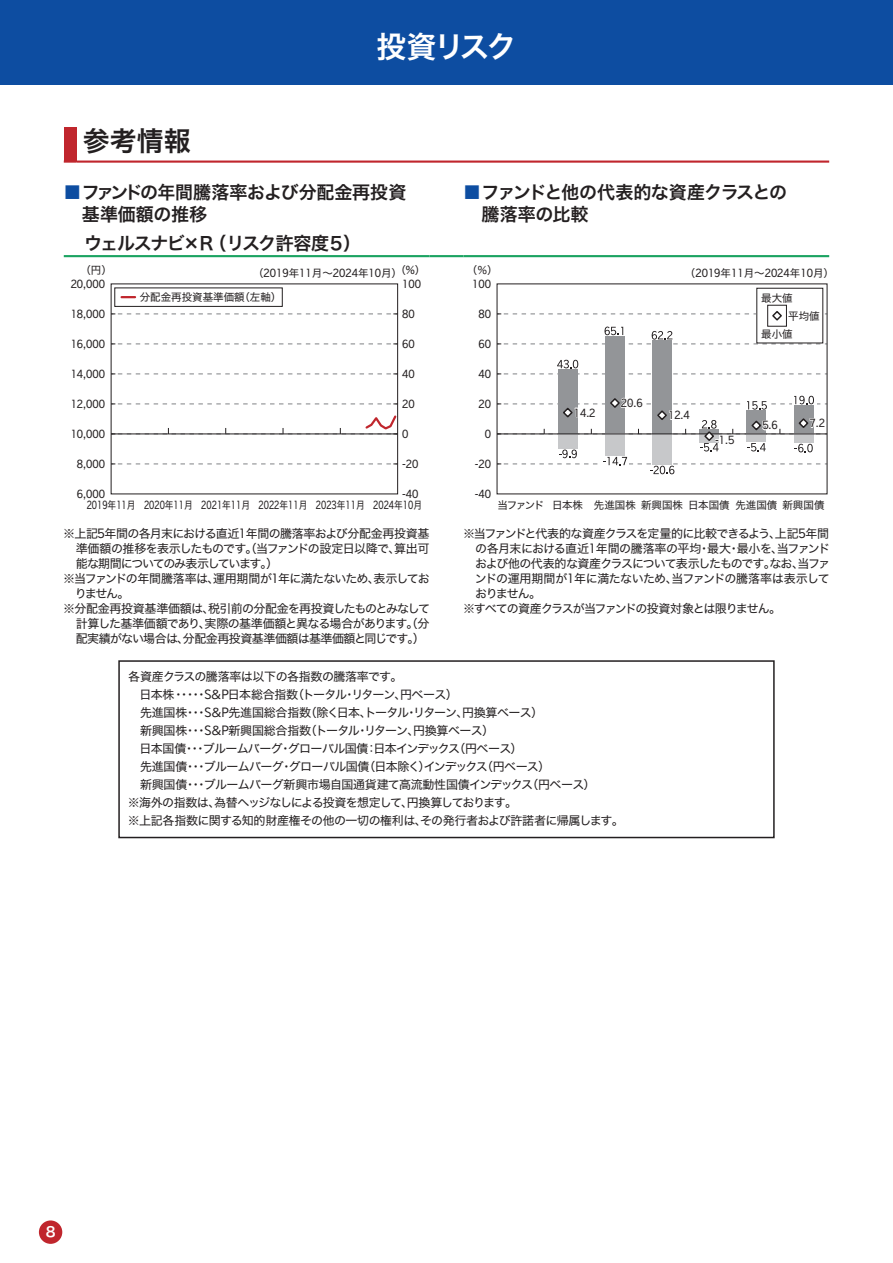
<style>
.page{position:relative;width:893px;height:1263px;background:#fff}
.page>*{position:absolute;margin:0;border:0;box-sizing:border-box;transform-origin:0 0}
.t1{font:30px "Hira Kaku Std N W6";letter-spacing:-.09em;color:#fff}
.t2{font:27px "Hira Kaku Std N W6";color:#231f20}
.t3{font:18px/22.5px "Hira Kaku Std N W6";letter-spacing:-.025em;color:#231f20}
.t4{font:18px "Hira Kaku Std N W6";letter-spacing:-.08em;color:#231f20}
.t5{font:13.8px "Hira Kaku Std N W6";color:#fff}
.t6{font:12px/18px "Hira Kaku Std N W4";letter-spacing:-.055em;color:#231f20}
.t7{font:12px "Hira Kaku Std N W4";letter-spacing:-.08em;color:#231f20}
.t8{font:12px "Hira Kaku Std N W4";letter-spacing:-.09em;color:#231f20}
.t9{font:12px "Hira Kaku Std N W4";letter-spacing:-.035em;color:#231f20}
.t10{font:12px "Hira Kaku Std N W4";letter-spacing:-.085em;color:#231f20}
.t11{font:12px "Hira Kaku Std N W4";letter-spacing:-.11em;color:#231f20}
.t12{font:10.5px "Rakuten Global R";color:#231f20}
.t13{font:10.5px "Hira Kaku Std N W4";color:#231f20}
.t14{font:10.5px "Rakuten Global R";color:#231f20;scale:.83 1}
.s1{color:#0d4da1}
.s2{font-family:"Hira Kaku Std N W4"}
.s3{font-family:"Rakuten Global R"}
</style>
<div class="page">
<div style="left:39px;top:1220px;width:23px;height:24px;background:#c0262d;border-radius:50%"></div>
<div style="left:0;top:0;width:893px;height:85px;background:#0d4da1"></div>
<div style="left:64px;top:128px;width:13px;height:34px;background:#c0262d"></div>
<svg style="left:64px;top:162px;width:13px;height:1px"></svg>
<hr style="left:77px;top:161px;width:752px;height:2px;background:#c0262d">
<hr style="left:64px;top:255px;width:365px;height:2px;background:#1aa361">
<hr style="left:429px;top:255px;width:34px;height:2px;background:#1aa361">
<hr style="left:463px;top:255px;width:366px;height:2px;background:#1aa361">
<svg style="left:113px;top:464px;width:283px;height:1px"></svg>
<svg style="left:113px;top:404px;width:283px;height:1px"></svg>
<svg style="left:113px;top:374px;width:283px;height:1px"></svg>
<svg style="left:113px;top:344px;width:283px;height:1px"></svg>
<svg style="left:113px;top:314px;width:283px;height:1px"></svg>
<svg style="left:113px;top:415px;width:283px;height:20px"></svg>
<div style="left:115px;top:288px;width:167px;height:19px;border:1px solid #231f20"></div>
<svg style="left:122px;top:296px;width:13px;height:2px"></svg>
<svg style="left:499px;top:374px;width:322px;height:1px"></svg>
<div style="left:558px;top:369px;width:19px;height:65px;background:#939598"></div>
<div style="left:605px;top:336px;width:19px;height:98px;background:#939598"></div>
<div style="left:652px;top:341px;width:20px;height:93px;background:#939598"></div>
<svg style="left:561px;top:359px;width:18px;height:10px"></svg>
<svg style="left:557px;top:360px;width:21px;height:8px"></svg>
<svg style="left:497px;top:396px;width:330px;height:78px"></svg>
<div style="left:767px;top:305px;width:20px;height:21px;border:1px solid #231f20"></div>
<svg style="left:497px;top:309px;width:330px;height:36px"></svg>
<div style="left:118px;top:660px;width:657px;height:178px;border:2px solid #231f20"></div>
<h1 class="t1" style="left:376px;top:24px;width:142px">投資リスク</h1>
<h2 class="t2" style="left:83px;top:120px;width:109px">参考情報</h2>
<h3 class="t3" style="left:63px;top:181px;width:344px"><span class="s1">■</span>ファンドの年間騰落率および分配金再投資　基準価額の推移</h3>
<h3 class="t3" style="left:463px;top:181px;width:325px"><span class="s1">■</span>ファンドと他の代表的な資産クラスとの　騰落率の比較</h3>
<h3 class="t4" style="left:84px;top:229px;width:278px">ウェルスナビ×Ｒ（リスク許容度５）</h3>
<p class="t12" style="left:253px;top:266px;width:151px"><span class="s2">（</span>2019<span class="s2">年</span>11<span class="s2">月～</span>2024<span class="s2">年</span>10<span class="s2">月）</span></p>
<p class="t13" style="left:467px;top:262px;width:32px">（％）</p>
<p class="t13" style="left:81px;top:262px;width:33px">（円）</p>
<p class="t13" style="left:395px;top:262px;width:31px">（<span class="s3">%</span>）</p>
<p class="t12" style="left:685px;top:266px;width:151px"><span class="s2">（</span>2019<span class="s2">年</span>11<span class="s2">月～</span>2024<span class="s2">年</span>10<span class="s2">月）</span></p>
<p class="t12" style="left:71px;top:277px;width:36px">20,000</p>
<p class="t12" style="left:472px;top:277px;width:20px">100</p>
<p class="t12" style="left:402px;top:277px;width:20px">100</p>
<p class="t12" style="left:71px;top:307px;width:36px">18,000</p>
<p class="t12" style="left:71px;top:337px;width:36px">16,000</p>
<p class="t13" style="left:140px;top:289px;width:143px">分配金再投資基準価額（左軸）</p>
<p class="t12" style="left:402px;top:307px;width:14px">80</p>
<p class="t12" style="left:402px;top:337px;width:14px">60</p>
<p class="t12" style="left:478px;top:307px;width:14px">80</p>
<p class="t12" style="left:478px;top:337px;width:14px">60</p>
<p class="t13" style="left:761px;top:291px;width:33px">最大値</p>
<p class="t13" style="left:761px;top:326px;width:33px">最小値</p>
<p class="t13" style="left:788px;top:308px;width:33px">平均値</p>
<p class="t12" style="left:71px;top:367px;width:36px">14,000</p>
<p class="t12" style="left:402px;top:367px;width:14px">40</p>
<p class="t12" style="left:478px;top:367px;width:14px">40</p>
<p class="t12" style="left:71px;top:397px;width:36px">12,000</p>
<p class="t12" style="left:71px;top:427px;width:36px">10,000</p>
<p class="t12" style="left:402px;top:397px;width:14px">20</p>
<p class="t12" style="left:402px;top:427px;width:8px">0</p>
<p class="t12" style="left:478px;top:397px;width:14px">20</p>
<p class="t12" style="left:485px;top:427px;width:8px">0</p>
<p class="t12" style="left:574px;top:405px;width:23px">14.2</p>
<p class="t12" style="left:621px;top:396px;width:23px">20.6</p>
<p class="t12" style="left:668px;top:408px;width:23px">12.4</p>
<p class="t12" style="left:715px;top:433px;width:21px">-1.5</p>
<p class="t12" style="left:762px;top:418px;width:17px">5.6</p>
<p class="t12" style="left:809px;top:416px;width:17px">7.2</p>
<p class="t12" style="left:77px;top:457px;width:30px">8,000</p>
<p class="t12" style="left:402px;top:457px;width:18px">-20</p>
<p class="t12" style="left:475px;top:457px;width:18px">-20</p>
<p class="t12" style="left:77px;top:487px;width:30px">6,000</p>
<p class="t12" style="left:402px;top:487px;width:18px">-40</p>
<p class="t14" style="left:87px;top:498px;width:405px">2019<span class="s2">年</span>11<span class="s2">月</span> 2020<span class="s2">年</span>11<span class="s2">月</span> 2021<span class="s2">年</span>11<span class="s2">月</span> 2022<span class="s2">年</span>11<span class="s2">月</span> 2023<span class="s2">年</span>11<span class="s2">月</span> 2024<span class="s2">年</span>10<span class="s2">月</span></p>
<p class="t12" style="left:475px;top:487px;width:18px">-40</p>
<p class="t13" style="left:497px;top:497px;width:329px">当ファンド 日本株 先進国株新興国株日本国債先進国債新興国債</p>
<p class="t6" style="left:63px;top:525px;width:368px">※上記<span class="s3">5</span>年間の各月末における直近<span class="s3">1</span>年間の騰落率および分配金再投資基</p>
<p class="t6" style="left:76px;top:540px;width:355px">準価額の推移を表示したものです。（当ファンドの設定日以降で、算出可</p>
<p class="t11" style="left:76px;top:554px;width:204px">能な期間についてのみ表示しています。）</p>
<p class="t6" style="left:63px;top:570px;width:368px">※当ファンドの年間騰落率は、運用期間が<span class="s3">1</span>年に満たないため、表示してお</p>
<p class="t6" style="left:75px;top:585px;width:56px">りません。</p>
<p class="t6" style="left:63px;top:600px;width:368px">※分配金再投資基準価額は、税引前の分配金を再投資したものとみなして</p>
<p class="t6" style="left:76px;top:615px;width:355px">計算した基準価額であり、実際の基準価額と異なる場合があります。（分</p>
<p class="t6" style="left:76px;top:630px;width:351px">配実績がない場合は、分配金再投資基準価額は基準価額と同じです。）</p>
<p class="t7" style="left:463px;top:524px;width:368px">※当ファンドと代表的な資産クラスを定量的に比較できるよう、上記<span class="s3">5</span>年間</p>
<p class="t6" style="left:475px;top:540px;width:356px">の各月末における直近<span class="s3">1</span>年間の騰落率の平均・最大・最小を、当ファンド</p>
<p class="t8" style="left:475px;top:554px;width:356px">および他の代表的な資産クラスについて表示したものです。なお、当ファ</p>
<p class="t9" style="left:475px;top:569px;width:357px">ンドの運用期間が<span class="s3">1</span>年に満たないため、当ファンドの騰落率は表示して</p>
<p class="t6" style="left:475px;top:585px;width:67px">おりません。</p>
<p class="t10" style="left:463px;top:599px;width:320px">※すべての資産クラスが当ファンドの投資対象とは限りません。</p>
<p class="t6" style="left:128px;top:667px;width:497px">各資産クラスの騰落率は以下の各指数の騰落率です。<br>　日本株・・・・・<span class="s3">S</span>＆<span class="s3">P</span>日本総合指数（トータル・リターン、円ベース）<br>　先進国株・・・<span class="s3">S</span>＆<span class="s3">P</span>先進国総合指数（除く日本、トータル・リターン、円換算ベース）<br>　新興国株・・・<span class="s3">S</span>＆<span class="s3">P</span>新興国総合指数（トータル・リターン、円換算ベース）<br>　日本国債・・・ブルームバーグ・グローバル国債：日本インデックス（円ベース）<br>　先進国債・・・ブルームバーグ・グローバル国債（日本除く）インデックス（円ベース）<br>　新興国債・・・ブルームバーグ新興市場自国通貨建て高流動性国債インデックス（円ベース）<br>※海外の指数は、為替ヘッジなしによる投資を想定して、円換算しております。<br>※上記各指数に関する知的財産権その他の一切の権利は、その発行者および許諾者に帰属します。</p>
<p class="t5" style="left:46px;top:1221px;width:11px">8</p>
</div>
